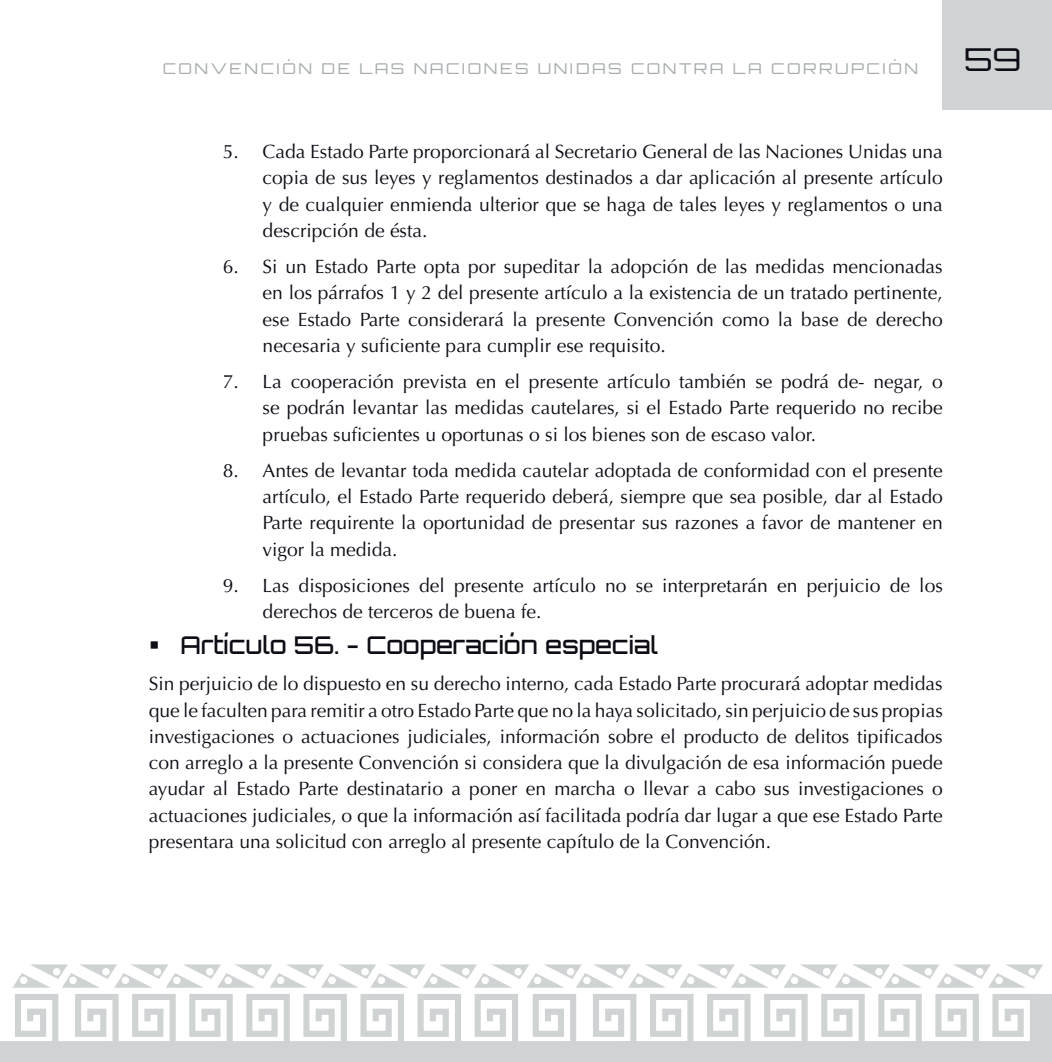
<style>
.page{position:relative;width:1052px;height:1062px;background:#fff}
.page>*{position:absolute;margin:0;border:0;box-sizing:border-box;transform-origin:0 0}
.t1{font:300 31.5px "Orbitron";color:#0e0c15;scale:1.1 1}
.t2{font:500 24.5px "Orbitron";color:#0e0c15}
.t3{font:19.25px/26.2px "Optima LT Std";color:#0e0c15;text-align:justify}
.t4{font:300 14.88px "Orbitron";letter-spacing:.15em;color:#a6abad;scale:1.1 1}
</style>
<div class="page">
<div style="left:943px;top:0;width:109px;height:109px;background:#d0d3d3"></div>
<div style="left:0;top:1047px;width:1049px;height:15px;background:#d0d3d3"></div>
<div style="left:1031px;top:994px;width:20px;height:68px;background:#d0d3d3"></div>
<svg style="left:0;top:964px;width:1043px;height:83px"></svg>
<div style="left:842px;top:976px;width:7px;height:8px;background:#fff;border-radius:50%"></div>
<div style="left:823px;top:968px;width:7px;height:7px;background:#fff;border-radius:50%"></div>
<div style="left:328px;top:976px;width:8px;height:8px;background:#fff;border-radius:50%"></div>
<div style="left:309px;top:968px;width:7px;height:7px;background:#fff;border-radius:50%"></div>
<p class="t4" style="left:163px;top:59px;width:688px">CONVENCIÓN DE LAS NACIONES UNIDAS CONTRA LA CORRUPCIÓN</p>
<h1 class="t1" style="left:963px;top:39px;width:54px">59</h1>
<p class="t3" style="left:263px;top:139px;width:682px;text-indent:-40px">5. Cada Estado Parte proporcionará al Secretario General de las Naciones Unidas una copia de sus leyes y reglamentos destinados a dar aplicación al presente artículo y de cualquier enmienda ulterior que se haga de tales leyes y reglamentos o una descripción de ésta.</p>
<p class="t3" style="left:263px;top:254px;width:682px;text-indent:-40px">6. Si un Estado Parte opta por supeditar la adopción de las medidas mencionadas en los párrafos 1 y 2 del presente artículo a la existencia de un tratado pertinente, ese Estado Parte considerará la presente Convención como la base de derecho necesaria y suficiente para cumplir ese requisito.</p>
<p class="t3" style="left:263px;top:368px;width:682px;text-indent:-40px">7. La cooperación prevista en el presente artículo también se podrá de- negar, o se podrán levantar las medidas cautelares, si el Estado Parte requerido no recibe pruebas suficientes u oportunas o si los bienes son de escaso valor.</p>
<p class="t3" style="left:263px;top:457px;width:682px;text-indent:-40px">8. Antes de levantar toda medida cautelar adoptada de conformidad con el presente artículo, el Estado Parte requerido deberá, siempre que sea posible, dar al Estado Parte requirente la oportunidad de presentar sus razones a favor de mantener en vigor la medida.</p>
<p class="t3" style="left:263px;top:572px;width:681px;text-indent:-40px">9. Las disposiciones del presente artículo no se interpretarán en perjuicio de los derechos de terceros de buena fe.</p>
<p class="t2" style="left:180px;top:630px;width:479px">Artículo 56. - Cooperación especial</p>
<p class="t3" style="left:149px;top:671px;width:795px">Sin perjuicio de lo dispuesto en su derecho interno, cada Estado Parte procurará adoptar medidas que le faculten para remitir a otro Estado Parte que no la haya solicitado, sin perjuicio de sus propias investigaciones o actuaciones judiciales, información sobre el producto de delitos tipificados con arreglo a la presente Convención si considera que la divulgación de esa información puede ayudar al Estado Parte destinatario a poner en marcha o llevar a cabo sus investigaciones o actuaciones judiciales, o que la información así facilitada podría dar lugar a que ese Estado Parte presentara una solicitud con arreglo al presente capítulo de la Convención.</p>
</div>
